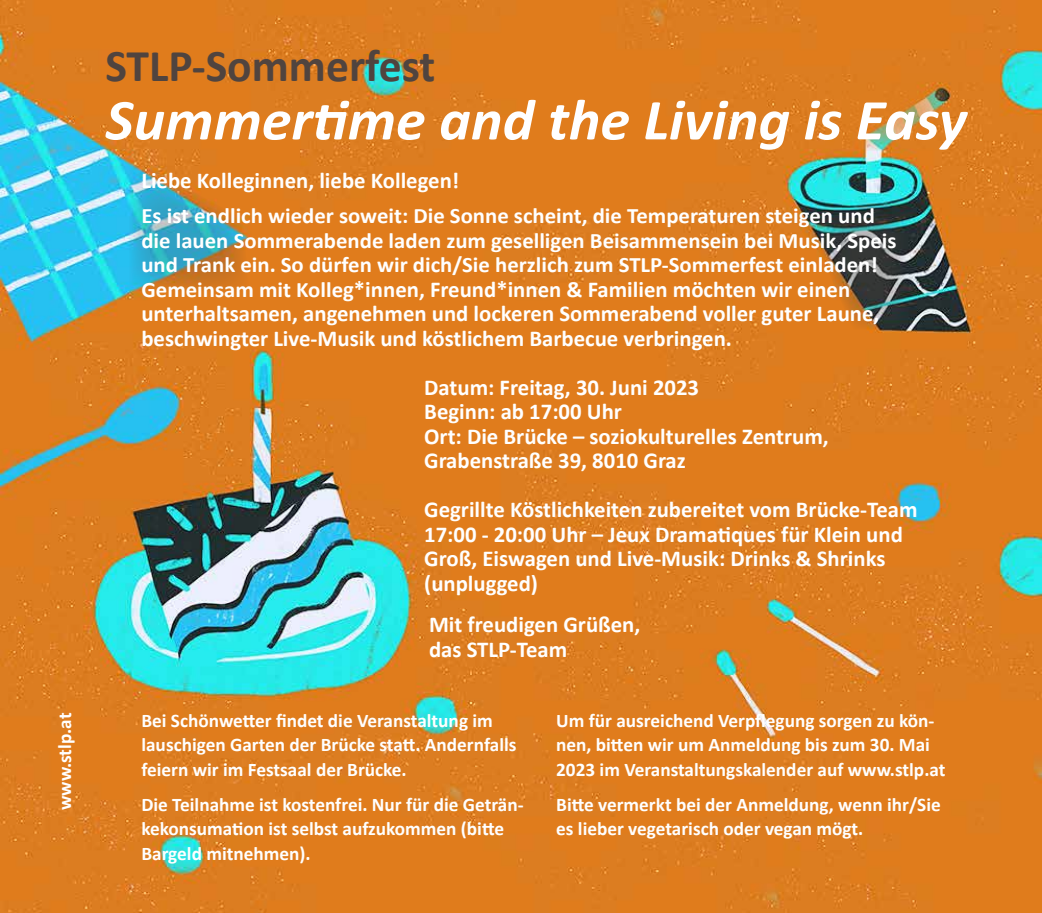
<style>
.page{position:relative;width:1042px;height:913px;background:#fff}
.page>*{position:absolute;margin:0;border:0;box-sizing:border-box;transform-origin:0 0}
.t1{font:italic 700 58.27px "Calibri";color:#fff}
.t2{font:700 45.68px "Calibri";color:#50443f}
.t3{font:700 22.75px/24.5px "Calibri";color:#fff}
.t4{font:700 22.05px/24.5px "Calibri";color:#fff}
.t5{font:700 19.25px/24.5px "Calibri";color:#fff}
.s1{font-size:22.05px}
</style>
<div class="page">
<img style="left:0;top:0;width:1042px;height:913px">
<img style="left:129px;top:164px;width:121px;height:127px">
<img style="left:785px;top:212px;width:121px;height:118px">
<svg style="left:829px;top:74px;width:121px;height:77px;background:#d1842f"></svg>
<p class="t5" style="left:53px;top:810px;width:99px;rotate:-90deg">www.stlp.at</p>
<h2 class="t2" style="left:106px;top:37px;width:331px">STLP-Sommerfest</h2>
<h1 class="t1" style="left:106px;top:83px;width:863px">Summertime and the Living is Easy</h1>
<p class="t3" style="left:141px;top:168px;width:319px">Liebe Kolleginnen, liebe Kollegen!</p>
<p class="t4" style="left:141px;top:203px;width:756px">Es ist endlich wieder soweit: Die Sonne scheint, die Temperaturen steigen und die lauen Sommerabende laden zum geselligen Beisammensein bei Musik, Speis und Trank ein. So dürfen wir dich/Sie herzlich zum STLP-Sommerfest einladen!</p>
<p class="t3" style="left:141px;top:277px;width:739px"><span class="s1">Gemeinsam mit Kolle</span>g*innen, Freund*innen &amp; Familien möchten wir einen unterhaltsamen, angenehmen und lockeren Sommerabend voller guter Laune, beschwingter Live-Musik und köstlichem Barbecue verbringen.</p>
<p class="t3" style="left:424px;top:375px;width:406px">Datum: Freitag, 30. Juni 2023<br>Beginn: ab 17:00 Uhr<br>Ort: Die Brücke – soziokulturelles Zentrum,<br>Grabenstraße 39, 8010 Graz</p>
<p class="t3" style="left:424px;top:497px;width:495px">Gegrillte Köstlichkeiten zubereitet vom Brücke-Team 17:00 - 20:00 Uhr – Jeux Dramatiques für Klein und Groß, Eiswagen und Live-Musik: Drinks &amp; Shrinks (unplugged)</p>
<p class="t3" style="left:429px;top:612px;width:213px">Mit freudigen Grüßen, das STLP-Team</p>
<p class="t5" style="left:141px;top:708px;width:376px">Bei Schönwetter findet die Veranstaltung im lauschigen Garten der Brücke statt. Andernfalls feiern wir im Festsaal der Brücke.</p>
<p class="t5" style="left:141px;top:792px;width:384px">Die Teilnahme ist kostenfrei. Nur für die Geträn&shy;kekonsumation ist selbst aufzukommen (bitte<br>Bargeld mitnehmen).</p>
<p class="t5" style="left:556px;top:708px;width:391px">Um für ausreichend Verpflegung sorgen zu kön&shy;nen, bitten wir um Anmeldung bis zum 30. Mai<br>2023 im Veranstaltungskalender auf www.stlp.at</p>
<p class="t5" style="left:556px;top:792px;width:386px">Bitte vermerkt bei der Anmeldung, wenn ihr/Sie es lieber vegetarisch oder vegan mögt.</p>
</div>
